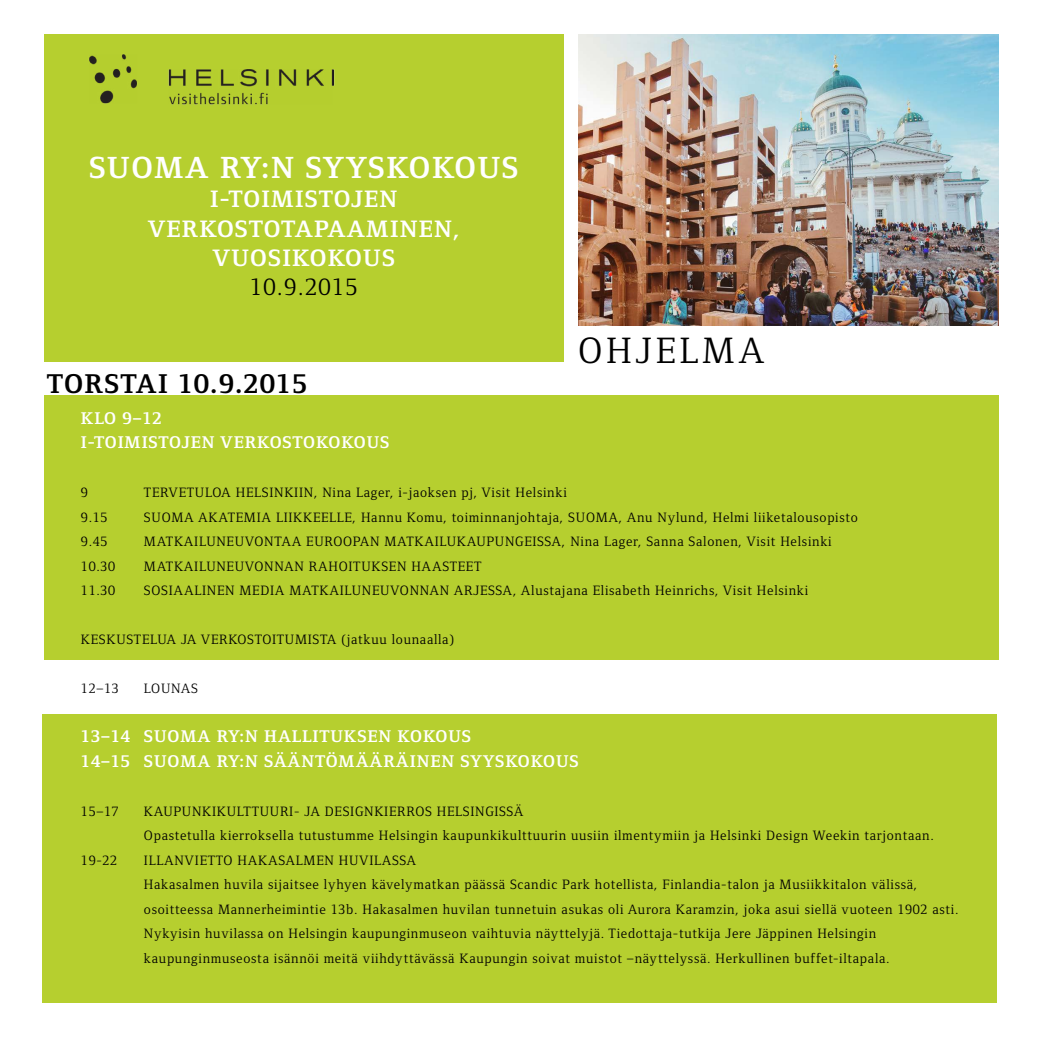
<style>
.page{position:relative;width:1042px;height:1042px;background:#fff}
.page>*{position:absolute;margin:0;border:0;box-sizing:border-box;transform-origin:0 0}
.t1{font:37.8px "Foundry Form Serif";letter-spacing:.1em;color:#000}
.t2{font:700 31.5px "Foundry Form Serif";letter-spacing:.05em;color:#fff}
.t3{font:700 28px "Foundry Form Serif";letter-spacing:.05em;color:#000}
.t4{font:700 24.5px/29.4px "Foundry Form Serif";letter-spacing:.04em;color:#fff}
.t5{font:24.5px "Foundry Form Serif";letter-spacing:.05em;color:#000}
.t6{font:700 17.5px/24.5px "Foundry Form Serif";letter-spacing:.05em;color:#fff}
.t7{font:14px/24.5px "Foundry Form Serif";letter-spacing:.05em;color:#000}
</style>
<div class="page">
<div style="left:44px;top:34px;width:519px;height:328px;background:#b6cf2f"></div>
<div style="left:45px;top:395px;width:954px;height:265px;background:#b6cf2f"></div>
<div style="left:42px;top:714px;width:954px;height:289px;background:#b6cf2f"></div>
<img style="left:578px;top:34px;width:420px;height:291px">
<img style="left:88px;top:54px;width:247px;height:51px">
<h2 class="t2" style="left:89px;top:150px;width:387px">SUOMA RY:N SYYSKOKOUS</h2>
<h3 class="t4" style="left:210px;top:184px;width:49px">I-TOIMIS</h3>
<h3 class="t4" style="left:148px;top:184px;width:251px;text-indent:171px">TOJEN<br>VERKOSTOTAPAAMI</h3>
<h3 class="t4" style="left:400px;top:214px;width:62px">NEN,</h3>
<h3 class="t4" style="left:213px;top:243px;width:35px">VUOSI</h3>
<h3 class="t4" style="left:292px;top:243px;width:70px">KOKOUS</h3>
<h3 class="t5" style="left:250px;top:274px;width:109px">10.9.2015</h3>
<h3 class="t3" style="left:47px;top:368px;width:262px">TORSTAI 10.9.2015</h3>
<p class="t6" style="left:81px;top:405px;width:82px">KLO 9–12<br>I-TOIMIS</p>
<p class="t6" style="left:159px;top:430px;width:208px">TOJEN VERKOSTOKOKOUS</p>
<h1 class="t1" style="left:578px;top:329px;width:188px">OHJELMA</h1>
<p class="t7" style="left:81px;top:480px;width:8px">9</p>
<p class="t7" style="left:144px;top:480px;width:35px">Tervetuloa</p>
<p class="t7" style="left:236px;top:480px;width:19px">Helsinkiin</p>
<p class="t7" style="left:314px;top:480px;width:254px">, Nina Lager, i-jaoksen pj, Visit Helsinki</p>
<p class="t7" style="left:81px;top:505px;width:28px">9.15</p>
<p class="t7" style="left:144px;top:505px;width:75px">SUOMA Akatemia</p>
<p class="t7" style="left:276px;top:505px;width:9px">liikkeelle</p>
<p class="t7" style="left:353px;top:505px;width:506px">, Hannu Komu, toiminnanjohtaja, SUOMA, Anu Nylund, Helmi liiketalousopisto</p>
<p class="t7" style="left:81px;top:529px;width:28px">9.45</p>
<p class="t7" style="left:144px;top:529px;width:23px">Matkailuneuvontaa</p>
<p class="t7" style="left:306px;top:529px;width:38px">Euroopan</p>
<p class="t7" style="left:384px;top:529px;width:11px">matkailukaupun</p>
<p class="t7" style="left:515px;top:529px;width:18px">geissa</p>
<p class="t7" style="left:562px;top:529px;width:271px">, Nina Lager, Sanna Salonen, Visit Helsinki</p>
<p class="t7" style="left:81px;top:554px;width:36px">10.30</p>
<p class="t7" style="left:144px;top:554px;width:23px">Matkailuneuvonnan</p>
<p class="t7" style="left:309px;top:554px;width:20px">rahoituksen</p>
<p class="t7" style="left:411px;top:554px;width:10px">haasteet</p>
<p class="t7" style="left:81px;top:578px;width:36px">11.30</p>
<p class="t7" style="left:144px;top:578px;width:17px">Sosiaalinen</p>
<p class="t7" style="left:239px;top:578px;width:10px">media</p>
<p class="t7" style="left:289px;top:578px;width:11px">matkailuneuvonnan</p>
<p class="t7" style="left:454px;top:578px;width:29px">arjessa</p>
<p class="t7" style="left:513px;top:578px;width:297px">, Alustajana Elisabeth Heinrichs, Visit Helsinki</p>
<p class="t7" style="left:81px;top:627px;width:20px">Keskustelua</p>
<p class="t7" style="left:181px;top:627px;width:57px">ja verkostoitumista</p>
<p class="t7" style="left:341px;top:627px;width:114px">(jatkuu lounaalla)</p>
<p class="t7" style="left:81px;top:676px;width:39px">12–13</p>
<p class="t7" style="left:144px;top:676px;width:18px">Lounas</p>
<p class="t6" style="left:81px;top:724px;width:475px">13–14 SUOMA RY:N HALLITUKSEN KOKOUS<br>14–15 SUOMA RY:N SÄÄNTÖMÄÄRÄINEN SYYSKOKOUS</p>
<p class="t7" style="left:81px;top:799px;width:39px">15–17</p>
<p class="t7" style="left:144px;top:799px;width:20px">Kaupunkikulttuu</p>
<p class="t7" style="left:280px;top:799px;width:53px">ri- ja desi</p>
<p class="t7" style="left:355px;top:799px;width:18px">gnkie</p>
<p class="t7" style="left:397px;top:799px;width:59px">rros Helsin</p>
<p class="t7" style="left:144px;top:799px;width:791px;text-indent:341px">gissä<br>Opastetulla kierroksella tutustumme Helsingin kaupunkikulttuurin uusiin ilmentymiin ja Helsinki Design Weekin tarjontaan.</p>
<p class="t7" style="left:81px;top:848px;width:38px">19-22</p>
<p class="t7" style="left:144px;top:848px;width:15px">Illanvietto</p>
<p class="t7" style="left:238px;top:848px;width:21px">Hakasalmen</p>
<p class="t7" style="left:144px;top:848px;width:816px;text-indent:195px">huvilassa<br>Hakasalmen huvila sijaitsee lyhyen kävelymatkan päässä Scandic Park hotellista, Finlandia-talon ja Musiikkitalon välissä, osoitteessa Mannerheimintie 13b. Hakasalmen huvilan tunnetuin asukas oli Aurora Karamzin, joka asui siellä vuoteen 1902 asti.<br>Nykyisin huvilassa on Helsingin kaupunginmuseon vaihtuvia näyttelyjä. Tiedottaja-tutkija Jere Jäppinen Helsingin kaupunginmuseosta isännöi meitä viihdyttävässä Kaupungin soivat muistot –näyttelyssä. Herkullinen buffet-iltapala.</p>
</div>
